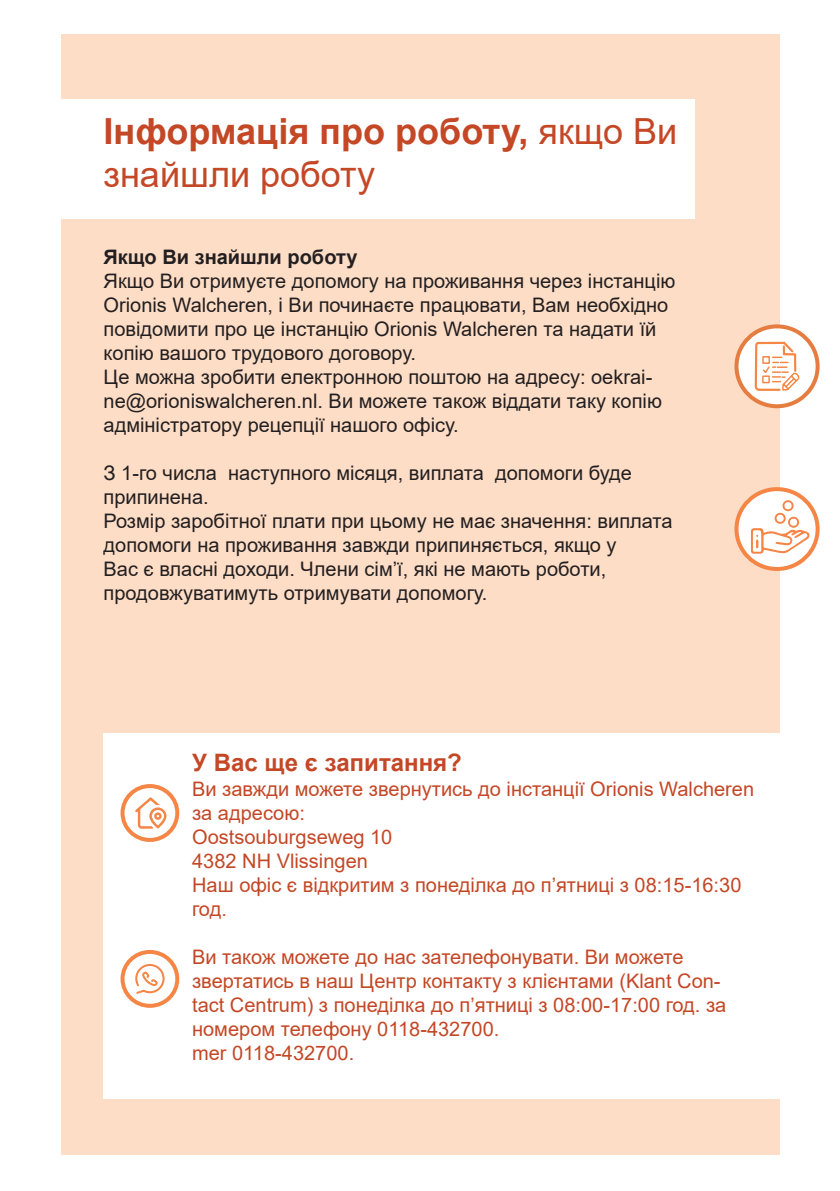
<style>
.page{position:relative;width:840px;height:1191px;background:#fff}
.page>*{position:absolute;margin:0;border:0;box-sizing:border-box;transform-origin:0 0}
.t1{font:700 36px/43.2px "Arial";color:#c44726}
.t2{font:700 24px "Arial";color:#c44726}
.t3{font:20px/24px "Arial";color:#231f20}
.t4{font:20px/24px "Arial";color:#c44726}
.t5{font:700 20px "Arial";color:#231f20}
.s1{font-weight:400}
</style>
<div class="page">
<div style="left:61px;top:34px;width:718px;height:1120px;background:#fdddc6"></div>
<div style="left:0;top:99px;width:694px;height:119px;background:#fff"></div>
<div style="left:103px;top:733px;width:688px;height:365px;background:#fff"></div>
<svg style="left:736px;top:326px;width:81px;height:80px;fill:#fff"></svg>
<svg style="left:754px;top:342px;width:44px;height:49px"></svg>
<div style="left:734px;top:324px;width:85px;height:84px;border:4px solid #e57d41;border-radius:50%"></div>
<svg style="left:736px;top:489px;width:81px;height:80px;fill:#fff"></svg>
<svg style="left:750px;top:500px;width:59px;height:54px"></svg>
<div style="left:734px;top:487px;width:85px;height:84px;border:4px solid #f58646;border-radius:50%"></div>
<svg style="left:122px;top:952px;width:55px;height:53px"></svg>
<div style="left:120px;top:950px;width:59px;height:57px;border:4px solid #f58646;border-radius:50%"></div>
<svg style="left:135px;top:964px;width:29px;height:29px"></svg>
<svg style="left:122px;top:786px;width:55px;height:54px"></svg>
<div style="left:120px;top:784px;width:59px;height:58px;border:4px solid #f58646;border-radius:50%"></div>
<svg style="left:135px;top:797px;width:31px;height:31px"></svg>
<h1 class="t1" style="left:103px;top:110px;width:575px">Інформація про роботу, <span class="s1">якщо Ви знайшли роботу</span></h1>
<p class="t5" style="left:103px;top:243px;width:255px">Якщо Ви знайшли роботу</p>
<p class="t3" style="left:103px;top:269px;width:573px">Якщо Ви отримуєте допомогу на проживання через інстанцію Orionis Walcheren, і Ви починаєте працювати, Вам необхідно повідомити про це інстанцію Orionis Walcheren та надати їй копію вашого трудового договору.<br>Це можна зробити електронною поштою на адресу: oekrai&shy;ne@orioniswalcheren.nl. Ви можете також віддати таку копію адміністратору рецепції нашого офісу.</p>
<p class="t3" style="left:103px;top:461px;width:570px">З 1-го числа наступного місяця, виплата допомоги буде припинена.<br>Розмір заробітної плати при цьому не має значення: виплата допомоги на проживання завжди припиняється, якщо у<br>Вас є власні доходи. Члени сім’ї, які не мають роботи, продовжуватимуть отримувати допомогу.</p>
<p class="t2" style="left:192px;top:746px;width:271px">У Вас ще є запитання?</p>
<p class="t4" style="left:192px;top:776px;width:563px">Ви завжди можете звернутись до інстанції Orionis Walcheren за адресою:<br>Oostsouburgseweg 10<br>4382 NH Vlissingen<br>Наш офіс є відкритим з понеділка до п’ятниці з 08:15-16:30 год.</p>
<p class="t4" style="left:192px;top:944px;width:535px">Ви також можете до нас зателефонувати. Ви можете звертатись в наш Центр контакту з клієнтами (Klant Con&shy;tact Centrum) з понеділка до п’ятниці з 08:00-17:00 год. за номером телефону 0118-432700.<br>mer 0118-432700.</p>
</div>
